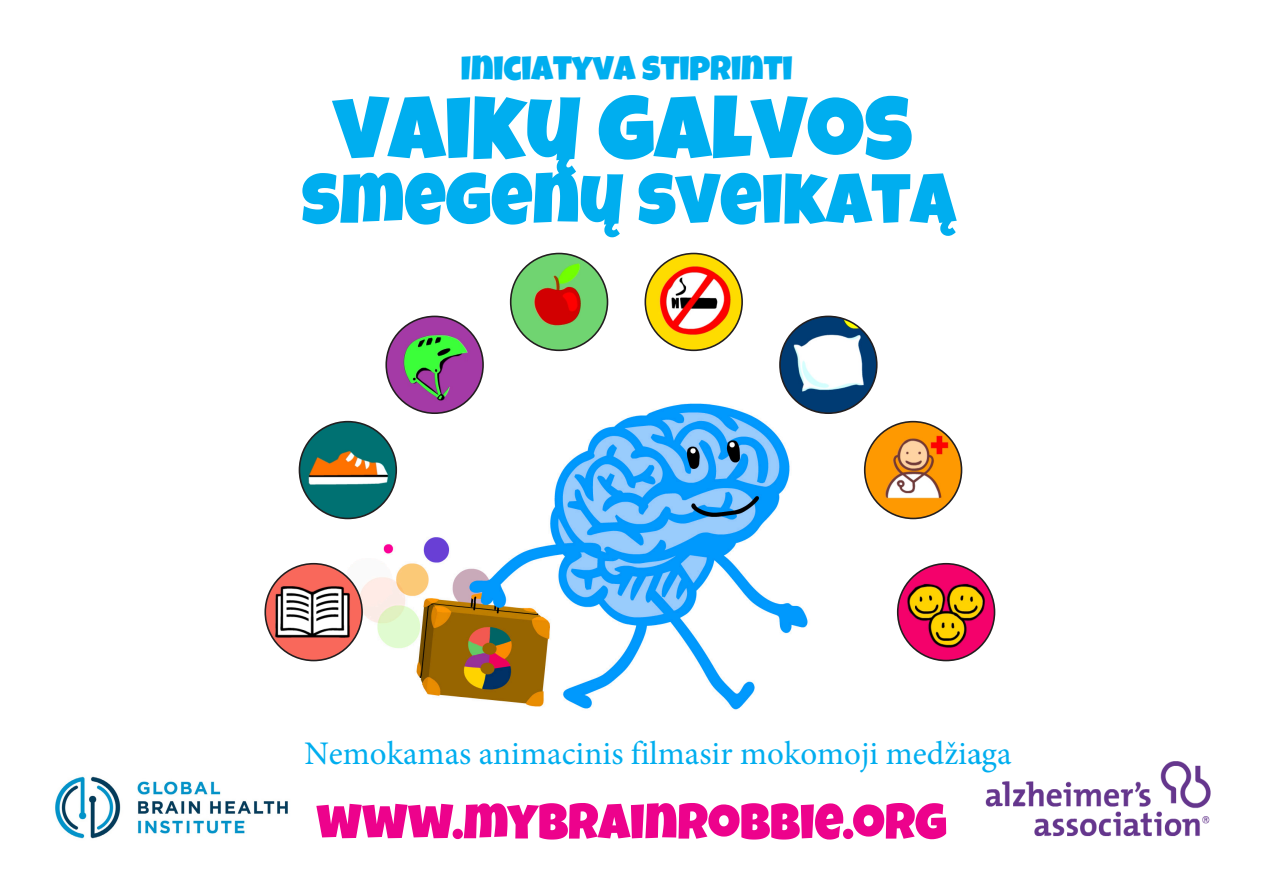
<style>
.page{position:relative;width:1263px;height:893px;background:#fff}
.page>*{position:absolute;margin:0;border:0;box-sizing:border-box;transform-origin:0 0}
.t1{font:90px "Luckiest Guy";color:#00aeef}
.t2{font:72px "Luckiest Guy";color:#00aeef}
.t3{font:50.25px "Luckiest Guy";color:#ed028c}
.t4{font:34.5px "Luckiest Guy";color:#00aeef}
.t5{font:33px "Minion Pro";color:#00aeef}
</style>
<div class="page">
<img style="left:348px;top:351px;width:490px;height:359px">
<img style="left:265px;top:564px;width:97px;height:96px;border-radius:48px">
<div style="left:264px;top:563px;width:99px;height:98px;border:2px solid #231f20;border-radius:50%"></div>
<img style="left:299px;top:422px;width:97px;height:96px;border-radius:48px">
<div style="left:299px;top:421px;width:98px;height:98px;border:2px solid #231f20;border-radius:50%"></div>
<img style="left:386px;top:316px;width:97px;height:97px;border-radius:48px">
<div style="left:385px;top:316px;width:99px;height:98px;border:2px solid #231f20;border-radius:50%"></div>
<img style="left:511px;top:253px;width:96px;height:97px;border-radius:48px">
<div style="left:510px;top:253px;width:98px;height:98px;border:2px solid #231f20;border-radius:50%"></div>
<img style="left:645px;top:253px;width:97px;height:97px;border-radius:48px">
<div style="left:644px;top:253px;width:99px;height:98px;border:2px solid #231f20;border-radius:50%"></div>
<img style="left:780px;top:316px;width:97px;height:97px;border-radius:48px">
<div style="left:779px;top:316px;width:98px;height:98px;border:2px solid #231f20;border-radius:50%"></div>
<img style="left:865px;top:422px;width:96px;height:96px;border-radius:48px">
<div style="left:864px;top:421px;width:98px;height:98px;border:2px solid #231f20;border-radius:50%"></div>
<img style="left:898px;top:564px;width:96px;height:96px;border-radius:48px">
<div style="left:897px;top:563px;width:98px;height:98px;border:2px solid #231f20;border-radius:50%"></div>
<img style="left:985px;top:761px;width:226px;height:76px">
<img style="left:55px;top:776px;width:233px;height:63px">
<p class="t4" style="left:461px;top:45px;width:333px">INICIATYVA STIPRINTI</p>
<p class="t1" style="left:333px;top:69px;width:580px">VAIKŲ GALVOS</p>
<p class="t2" style="left:301px;top:152px;width:656px">SMEGENŲ SVEIKATĄ</p>
<p class="t5" style="left:304px;top:731px;width:709px">Nemokamas animacinis filmasir mokomoji medžiaga</p>
<p class="t3" style="left:316px;top:789px;width:632px">WWW.MYBRAINROBBIE.ORG</p>
</div>
